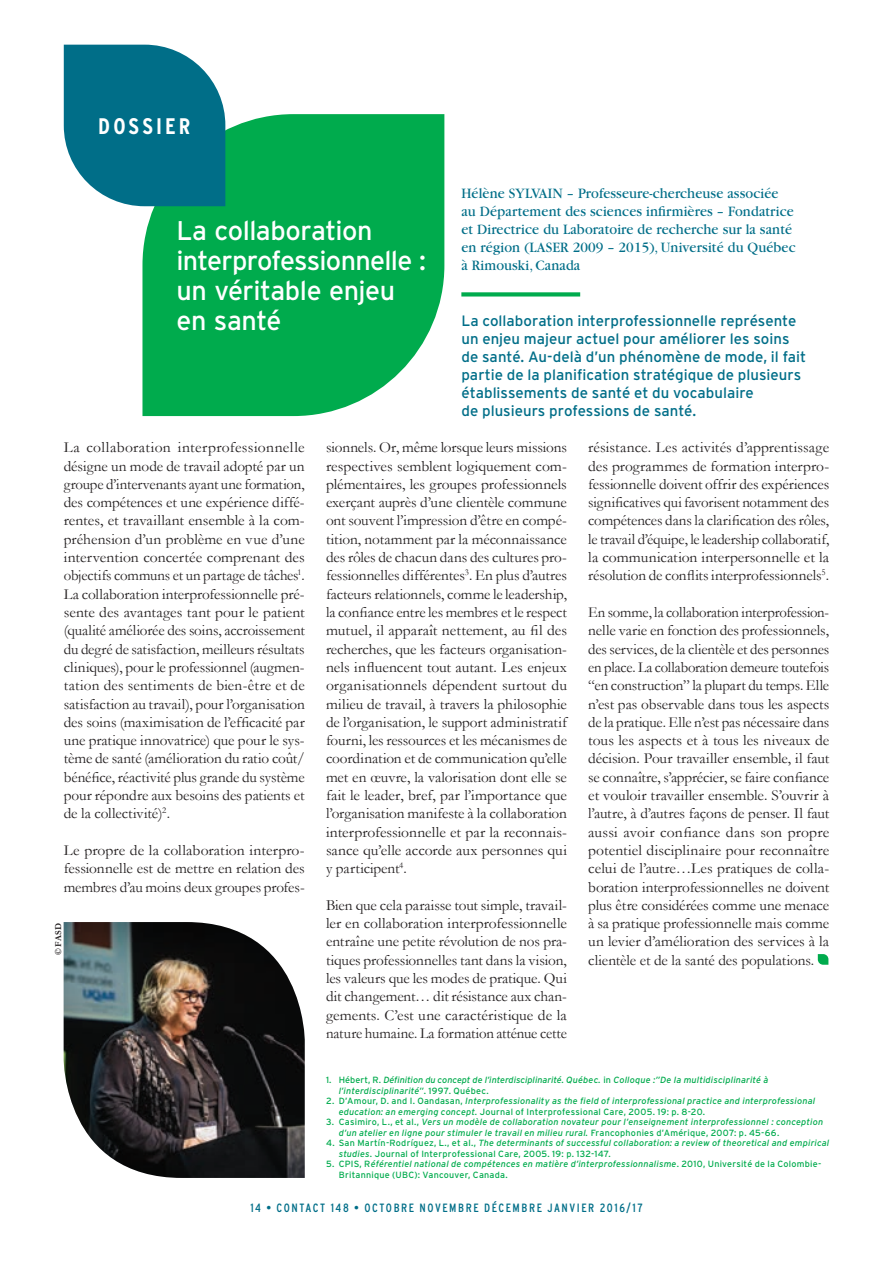
<style>
.page{position:relative;width:893px;height:1263px;background:#fff}
.page>*{position:absolute;margin:0;border:0;box-sizing:border-box;transform-origin:0 0}
.t1{font:27px/30px "Interstate";letter-spacing:-.02em;color:#fff}
.t2{font:700 condensed 22.5px "Interstate";letter-spacing:.135em;color:#fff}
.t3{font:15.3px/18.3px "Garamond";letter-spacing:-.005em;color:#231f20;text-align:justify}
.t4{font:15.3px/18.3px "Garamond";letter-spacing:-.005em;color:#231f20;text-align:justify;scale:.96 1}
.t5{font:15px/18px "Interstate";color:#006e88}
.t6{font:15px/18px "Garamond";letter-spacing:.01em;color:#006e88;scale:.95 1}
.t7{font:condensed 12px "Interstate";letter-spacing:.13em;color:#006e88}
.t8{font:italic 9px/10.5px "Interstate";letter-spacing:.02em;color:#00ab4d}
.t9{font:9px/10.5px "Interstate";letter-spacing:.025em;color:#00ab4d}
.t10{font:700 9px "Garamond";color:#231f20}
.s1{font-style:normal}
.s2{font-style:italic}
</style>
<div class="page">
<svg style="left:818px;top:954px;width:10px;height:11px"></svg>
<svg style="left:461px;top:292px;width:119px;height:4px"></svg>
<svg style="left:142px;top:114px;width:302px;height:302px;background:#11b059"></svg>
<svg style="left:64px;top:45px;width:161px;height:161px;background:#1a7d94"></svg>
<img style="left:64px;top:922px;width:241px;height:256px">
<h2 class="t2" style="left:98px;top:114px;width:94px">DOSSIER</h2>
<h1 class="t1" style="left:176px;top:215px;width:251px">La collaboration interprofessionnelle : un véritable enjeu en santé</h1>
<p class="t6" style="left:461px;top:184px;width:353px">Hélène SYLVAIN – Professeure-chercheuse associée au Département des sciences infirmières – Fondatrice et Directrice du Laboratoire de recherche sur la santé en région (LASER 2009 – 2015), Université du Québec à Rimouski, Canada</p>
<p class="t5" style="left:461px;top:312px;width:346px">La collaboration interprofessionnelle représente un enjeu majeur actuel pour améliorer les soins de santé. Au-delà d’un phénomène de mode, il fait partie de la planification stratégique de plusieurs établissements de santé et du vocabulaire<br>de plusieurs professions de santé.</p>
<p class="t3" style="left:64px;top:438px;width:243px">La collaboration interprofessionnelle désigne un mode de travail adopté par un groupe d’intervenants ayant une formation, des compétences et une expérience diffé&shy;rentes, et travaillant ensemble à la com&shy;préhension d’un problème en vue d’une intervention concertée comprenant des objectifs communs et un partage de tâches<sup>1</sup>.<br>La collaboration interprofessionnelle pré&shy;sente des avantages tant pour le patient (qualité améliorée des soins, accroissement du degré de satisfaction, meilleurs résultats cliniques), pour le professionnel (augmen&shy;tation des sentiments de bien-être et de satisfaction au travail), pour l’organisation des soins (maximisation de l’efficacité par une pratique innovatrice) que pour le sys&shy;tème de santé (amélioration du ratio coût/ bénéfice, réactivité plus grande du système pour répondre aux besoins des patients et de la collectivité)<sup>2</sup>.</p>
<p class="t3" style="left:64px;top:841px;width:242px">Le propre de la collaboration interpro&shy;fessionnelle est de mettre en relation des membres d’au moins deux groupes profes-</p>
<p class="t10" style="left:53px;top:955px;width:34px;rotate:-90deg">© FASD</p>
<p class="t3" style="left:326px;top:438px;width:243px">sionnels. Or, même lorsque leurs missions respectives semblent logiquement com&shy;plémentaires, les groupes professionnels exerçant auprès d’une clientèle commune ont souvent l’impression d’être en compé&shy;tition, notamment par la méconnaissance des rôles de chacun dans des cultures pro&shy;fessionnelles différentes<sup>3</sup>. En plus d’autres facteurs relationnels, comme le leadership, la confiance entre les membres et le respect mutuel, il apparaît nettement, au fil des recherches, que les facteurs organisation&shy;nels influencent tout autant. Les enjeux organisationnels dépendent surtout du milieu de travail, à travers la philosophie de l’organisation, le support administratif fourni, les ressources et les mécanismes de coordination et de communication qu’elle met en œuvre, la valorisation dont elle se fait le leader, bref, par l’importance que l’organisation manifeste à la collaboration interprofessionnelle et par la reconnais&shy;sance qu’elle accorde aux personnes qui y participent<sup>4</sup>.</p>
<p class="t3" style="left:326px;top:896px;width:242px">Bien que cela paraisse tout simple, travail&shy;ler en collaboration interprofessionnelle entraîne une petite révolution de nos pra&shy;tiques professionnelles tant dans la vision, les valeurs que les modes de pratique. Qui dit changement… dit résistance aux chan&shy;gements. C’est une caractéristique de la nature humaine. La formation atténue cette</p>
<p class="t3" style="left:588px;top:438px;width:243px">résistance. Les activités d’apprentissage des programmes de formation interpro&shy;fessionnelle doivent offrir des expériences significatives qui favorisent notamment des compétences dans la clarification des rôles, le travail d’équipe, le leadership collaboratif, la communication interpersonnelle et la résolution de conflits interprofessionnels<sup>5</sup>.</p>
<p class="t4" style="left:588px;top:603px;width:253px">En somme, la collaboration interprofession&shy;nelle varie en fonction des professionnels, des services, de la clientèle et des personnes en place. La collaboration demeure toutefois “en construction” la plupart du temps. Elle n’est pas observable dans tous les aspects de la pratique. Elle n’est pas nécessaire dans tous les aspects et à tous les niveaux de décision. Pour travailler ensemble, il faut se connaître, s’apprécier, se faire confiance et vouloir travailler ensemble. S’ouvrir à l’autre, à d’autres façons de penser. Il faut aussi avoir confiance dans son propre potentiel disciplinaire pour reconnaître celui de l’autre…Les pratiques de colla&shy;boration interprofessionnelles ne doivent plus être considérées comme une menace à sa pratique professionnelle mais comme un levier d’amélioration des services à la clientèle et de la santé des populations.</p>
<p class="t8" style="left:339px;top:1075px;width:431px;text-indent:-13px"><span class="s1">1. Hébert, R.</span> Définition du concept de l’interdisciplinarité. Québec. <span class="s1">in</span> Colloque :”De la multidisciplinarité à l’interdisciplinarité”<span class="s1">. 1997. Québec.</span></p>
<p class="t8" style="left:339px;top:1096px;width:478px;text-indent:-13px"><span class="s1">2. D’Amour, D. and I. Oandasan,</span> Interprofessionality as the field of interprofessional practice and interprofessional education: an emerging concept. <span class="s1">Journal of Interprofessional Care, 2005. 19: p. 8-20.</span></p>
<p class="t8" style="left:339px;top:1117px;width:486px;text-indent:-13px"><span class="s1">3. Casimiro, L., et al.,</span> Vers un modèle de collaboration novateur pour l’enseignement interprofessionnel : conception d’un atelier en ligne pour stimuler le travail en milieu rural. <span class="s1">Francophonies d’Amérique, 2007: p. 45-66.</span></p>
<p class="t9" style="left:339px;top:1138px;width:492px;text-indent:-13px">4. San Martín-Rodríguez, L., et al., <span class="s2">The determinants of successful collaboration: a review of theoretical and empirical studies</span>. Journal of Interprofessional Care, 2005. 19: p. 132-147.</p>
<p class="t9" style="left:339px;top:1159px;width:484px;text-indent:-13px">5. CPIS, R<span class="s2">éférentiel national de compétences en matière d’interprofessionnalisme</span>. 2010, Université de la Colombie-<br>Britannique (UBC): Vancouver, Canada.</p>
<p class="t7" style="left:250px;top:1200px;width:394px">14 • CONTACT 148 • OCTOBRE NOVEMBRE DÉCEMBRE JANVIER 2016/17</p>
</div>
